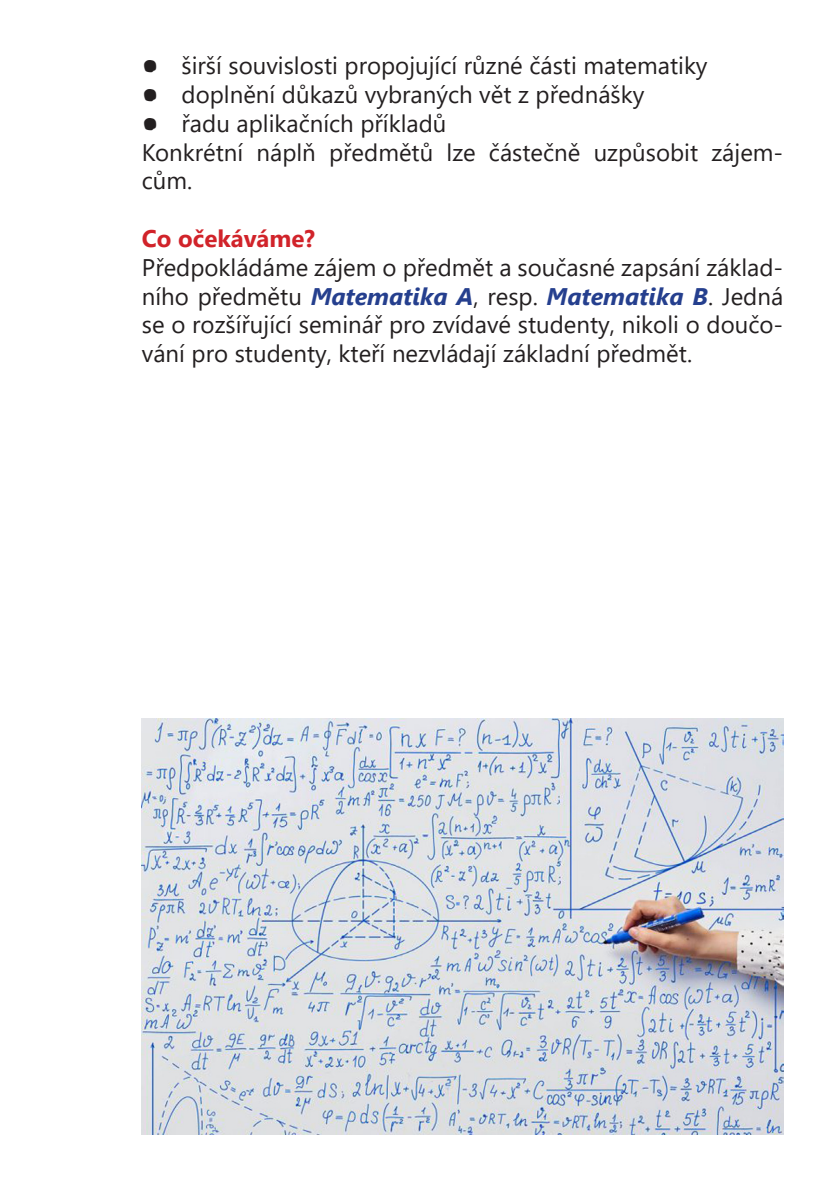
<style>
.page{position:relative;width:840px;height:1191px;background:#fff}
.page>*{position:absolute;margin:0;border:0;box-sizing:border-box;transform-origin:0 0}
.t1{font:28px/28.8px "Segoe Print";color:#231f20;text-align:justify}
.Body{font:24px/28.8px "Segoe UI";color:#231f20}
.Nadpis_1{font:700 24px "Segoe UI";color:#d1232a}
.s1{font-weight:700;font-style:italic;color:#253f8e}
</style>
<div class="page">
<img style="left:142px;top:719px;width:640px;height:415px">
<p class="Body" style="left:181px;top:49px;width:527px">širší souvislosti propojující různé části matematiky</p>
<p class="Body" style="left:181px;top:78px;width:464px">doplnění důkazů vybraných vět z přednášky</p>
<p class="Body" style="left:181px;top:107px;width:266px">řadu aplikačních příkladů</p>
<p class="Body" style="left:142px;top:136px;width:642px">Konkrétní náplň předmětů lze částečně uzpůsobit zájem&shy;cům.</p>
<p class="Nadpis_1" style="left:142px;top:216px;width:174px">Co očekáváme?</p>
<p class="Body" style="left:142px;top:251px;width:642px;text-align:justify">Předpokládáme zájem o předmět a současné zapsání základ&shy;ního předmětu <span class="s1">Matematika A</span>, resp. <span class="s1">Matematika B</span>. Jedná se o rozšířující seminář pro zvídavé studenty, nikoli o doučo&shy;vání pro studenty, kteří nezvládají základní předmět.</p>
<p class="t1" style="left:142px;top:49px;width:18px">● ● ●</p>
</div>
